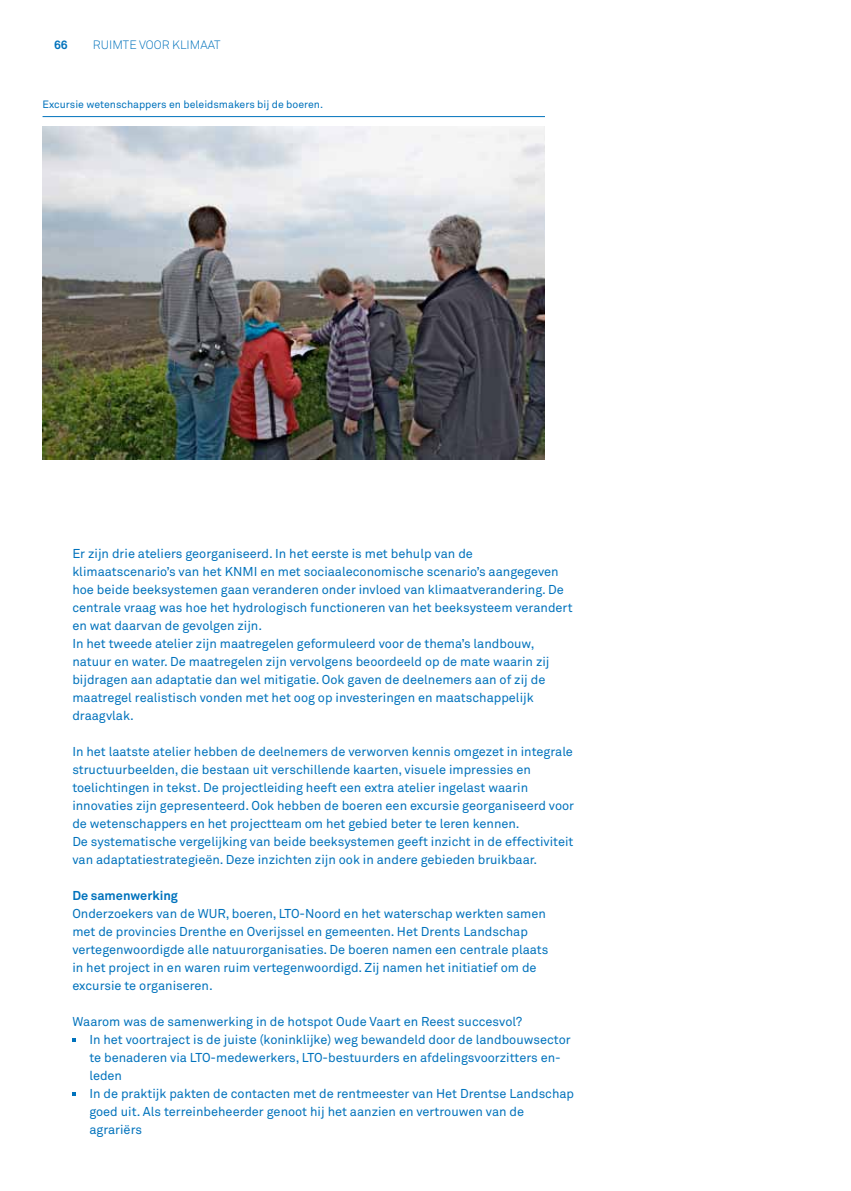
<style>
.page{position:relative;width:851px;height:1191px;background:#fff}
.page>*{position:absolute;margin:0;border:0;box-sizing:border-box;transform-origin:0 0}
.t1{font:12.75px/18px "Akkurat";color:#0072bc}
.t2{font:700 12.75px "Akkurat";color:#0072bc}
.t3{font:300 12px "Akkurat";color:#0072bc}
.t4{font:700 12px "Akkurat";color:#0072bc}
.t5{font:10.5px "Akkurat";color:#0072bc}
</style>
<div class="page">
<hr style="left:43px;top:116px;width:502px;height:1px;background:#0072bc">
<img style="left:43px;top:126px;width:502px;height:333px">
<svg style="left:72px;top:1038px;width:4px;height:4px"></svg>
<svg style="left:72px;top:1092px;width:4px;height:4px"></svg>
<p class="t4" style="left:54px;top:37px;width:15px">66</p>
<p class="t3" style="left:93px;top:37px;width:129px">RUIMTE VOOR KLIMAAT</p>
<p class="t5" style="left:43px;top:98px;width:282px">Excursie wetenschappers en beleidsmakers bij de boeren.</p>
<p class="t1" style="left:72px;top:544px;width:501px">Er zijn drie ateliers georganiseerd. In het eerste is met behulp van de klimaatscenario’s van het KNMI en met sociaaleconomische scenario’s aangegeven hoe beide beeksystemen gaan veranderen onder invloed van klimaatverandering. De centrale vraag was hoe het hydrologisch functioneren van het beeksysteem verandert en wat daarvan de gevolgen zijn.<br>In het tweede atelier zijn maatregelen geformuleerd voor de thema’s landbouw, natuur en water. De maatregelen zijn vervolgens beoordeeld op de mate waarin zij bijdragen aan adaptatie dan wel mitigatie. Ook gaven de deelnemers aan of zij de maatregel realistisch vonden met het oog op investeringen en maatschappelijk draagvlak.</p>
<p class="t1" style="left:72px;top:742px;width:503px">In het laatste atelier hebben de deelnemers de verworven kennis omgezet in integrale structuurbeelden, die bestaan uit verschillende kaarten, visuele impressies en toelichtingen in tekst. De projectleiding heeft een extra atelier ingelast waarin innovaties zijn gepresenteerd. Ook hebben de boeren een excursie georganiseerd voor de wetenschappers en het projectteam om het gebied beter te leren kennen.<br>De systematische vergelijking van beide beeksystemen geeft inzicht in de effectiviteit van adaptatiestrategieën. Deze inzichten zijn ook in andere gebieden bruikbaar.</p>
<p class="t2" style="left:72px;top:888px;width:107px">De samenwerking</p>
<p class="t1" style="left:72px;top:904px;width:477px">Onderzoekers van de WUR, boeren, LTO-Noord en het waterschap werkten samen met de provincies Drenthe en Overijssel en gemeenten. Het Drents Landschap vertegenwoordigde alle natuurorganisaties. De boeren namen een centrale plaats in het project in en waren ruim vertegenwoordigd. Zij namen het initiatief om de excursie te organiseren.</p>
<p class="t1" style="left:89px;top:1012px;width:486px;text-indent:-17px">Waarom was de samenwerking in de hotspot Oude Vaart en Reest succesvol?<br>In het voortraject is de juiste (koninklijke) weg bewandeld door de landbouwsector te benaderen via LTO-medewerkers, LTO-bestuurders en afdelingsvoorzitters en&shy;leden<br>In de praktijk pakten de contacten met de rentmeester van Het Drentse Landschap goed uit. Als terreinbeheerder genoot hij het aanzien en vertrouwen van de agrariërs</p>
</div>
